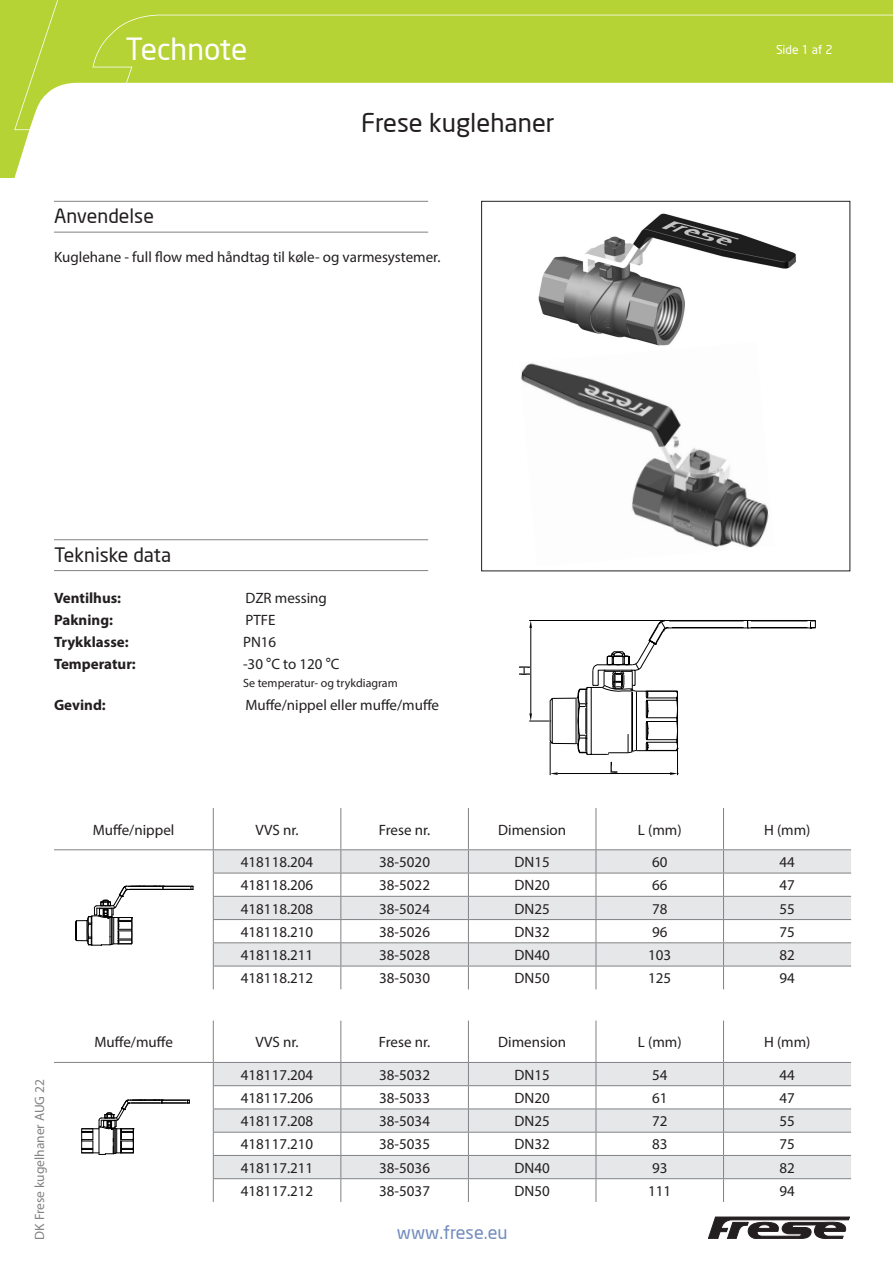
<style>
.page{position:relative;width:893px;height:1263px;background:#fff}
.page>*{position:absolute;margin:0;border:0;box-sizing:border-box;transform-origin:0 0}
.t1{font:30px "Neo Sans";color:#fff}
.Overskrift{font:25.5px "Neo Sans";color:#231f20}
.Tekniske_data_-_Mellemrubrik{font:19.5px "Neo Sans";color:#231f20}
.t2{font:18px "Neo Sans";color:#738cbd}
.Titler_-_index_uk{font:15px "Myriad Pro";color:#231f20}
.Tekniske_data_-_Brød{font:15px "Myriad Pro";color:#231f20}
.Tabel_-_overrubrik{font:15px "Myriad Pro";color:#231f20}
.Tekniske_data_-_Brød-2{font:700 15px "Myriad Pro";color:#231f20}
.t3{font:13.5px "Myriad Pro";color:#808285}
.Tekniske_data_-_Brød-3{font:12px "Myriad Pro";color:#231f20}
.Titler_-_index_uk-2{font:12px "Neo Sans";color:#fff}
.s1{font-family:"Neo Sans"}
</style>
<div class="page">
<svg style="left:0;top:0;width:30px;height:177px;background:#bdd84b"></svg>
<svg style="left:14px;top:0;width:879px;height:130px;fill:#b5d334"></svg>
<svg style="left:708px;top:1217px;width:142px;height:22px"></svg>
<hr style="left:54px;top:232px;width:374px;height:1px;background:#808285">
<hr style="left:54px;top:201px;width:374px;height:1px;background:#808285">
<hr style="left:596px;top:1020px;width:1px;height:42px;background:#808285">
<hr style="left:54px;top:1062px;width:159px;height:1px;background:#808285">
<hr style="left:468px;top:1062px;width:128px;height:1px;background:#808285">
<hr style="left:596px;top:1062px;width:127px;height:1px;background:#808285">
<hr style="left:213px;top:1020px;width:1px;height:42px;background:#808285">
<hr style="left:340px;top:1020px;width:1px;height:42px;background:#808285">
<hr style="left:468px;top:1020px;width:1px;height:42px;background:#808285">
<hr style="left:213px;top:1062px;width:128px;height:1px;background:#808285">
<hr style="left:341px;top:1062px;width:127px;height:1px;background:#808285">
<hr style="left:723px;top:1020px;width:1px;height:42px;background:#808285">
<hr style="left:723px;top:1062px;width:128px;height:1px;background:#808285">
<svg style="left:213px;top:1063px;width:638px;height:139px"></svg>
<img style="left:538px;top:213px;width:258px;height:129px">
<div style="left:481px;top:201px;width:369px;height:370px;border:1px solid #231f20"></div>
<img style="left:521px;top:342px;width:248px;height:206px">
<svg style="left:81px;top:1099px;width:109px;height:56px"></svg>
<svg style="left:519px;top:619px;width:297px;height:157px"></svg>
<hr style="left:596px;top:808px;width:1px;height:41px;background:#808285">
<hr style="left:54px;top:849px;width:159px;height:1px;background:#808285">
<hr style="left:468px;top:849px;width:128px;height:1px;background:#808285">
<hr style="left:596px;top:849px;width:127px;height:1px;background:#808285">
<hr style="left:213px;top:808px;width:1px;height:41px;background:#808285">
<hr style="left:340px;top:808px;width:1px;height:41px;background:#808285">
<hr style="left:468px;top:808px;width:1px;height:41px;background:#808285">
<hr style="left:213px;top:849px;width:128px;height:1px;background:#808285">
<hr style="left:341px;top:849px;width:127px;height:1px;background:#808285">
<hr style="left:723px;top:808px;width:1px;height:41px;background:#808285">
<hr style="left:723px;top:849px;width:128px;height:1px;background:#808285">
<svg style="left:213px;top:850px;width:638px;height:139px"></svg>
<svg style="left:75px;top:886px;width:119px;height:60px"></svg>
<hr style="left:54px;top:570px;width:374px;height:1px;background:#808285">
<hr style="left:54px;top:539px;width:374px;height:1px;background:#808285">
<h1 class="t1" style="left:125px;top:31px;width:123px">Technote</h1>
<p class="Titler_-_index_uk-2" style="left:776px;top:42px;width:58px">Side 1 af 2</p>
<p class="Overskrift" style="left:361px;top:107px;width:195px">Frese kuglehaner</p>
<p class="Tekniske_data_-_Mellemrubrik" style="left:54px;top:203px;width:101px">Anvendelse</p>
<p class="Tabel_-_overrubrik" style="left:54px;top:247px;width:388px">Kuglehane - full flow med håndtag til køle- og varmesystemer.</p>
<p class="Tekniske_data_-_Mellemrubrik" style="left:54px;top:543px;width:119px">Tekniske data</p>
<p class="Tekniske_data_-_Brød-2" style="left:54px;top:588px;width:69px">Ventilhus:</p>
<p class="Tekniske_data_-_Brød" style="left:245px;top:588px;width:83px">DZR messing</p>
<p class="Tekniske_data_-_Brød-2" style="left:54px;top:610px;width:61px">Pakning:</p>
<p class="Tekniske_data_-_Brød" style="left:245px;top:611px;width:32px">PTFE</p>
<p class="Tekniske_data_-_Brød-2" style="left:54px;top:632px;width:76px">Trykklasse:</p>
<p class="Tekniske_data_-_Brød" style="left:243px;top:633px;width:35px">PN16</p>
<p class="Tekniske_data_-_Brød-2" style="left:54px;top:654px;width:83px">Temperatur:</p>
<p class="Tekniske_data_-_Brød" style="left:243px;top:655px;width:98px">-30 <span class="s1">°</span>C to 120 <span class="s1">°</span>C</p>
<p class="Tekniske_data_-_Brød-3" style="left:243px;top:676px;width:156px">Se temperatur- og trykdiagram</p>
<p class="Tekniske_data_-_Brød-2" style="left:54px;top:695px;width:53px">Gevind:</p>
<p class="Tekniske_data_-_Brød" style="left:245px;top:695px;width:195px">Muffe/nippel eller muffe/muffe</p>
<p class="t3" style="left:31px;top:1239px;width:162px;rotate:-90deg">DK Frese kugelhaner AUG 22</p>
<p class="Titler_-_index_uk" style="left:93px;top:820px;width:83px">Muffe/nippel</p>
<p class="Titler_-_index_uk" style="left:256px;top:820px;width:45px">VVS nr.</p>
<p class="Titler_-_index_uk" style="left:379px;top:820px;width:53px">Frese nr.</p>
<p class="Titler_-_index_uk" style="left:498px;top:820px;width:69px">Dimension</p>
<p class="Titler_-_index_uk" style="left:638px;top:820px;width:45px">L (mm)</p>
<p class="Titler_-_index_uk" style="left:764px;top:820px;width:48px">H (mm)</p>
<p class="Titler_-_index_uk" style="left:241px;top:853px;width:74px">418118.204</p>
<p class="Titler_-_index_uk" style="left:379px;top:853px;width:52px">38-5020</p>
<p class="Titler_-_index_uk" style="left:515px;top:853px;width:37px">DN15</p>
<p class="Titler_-_index_uk" style="left:652px;top:853px;width:17px">60</p>
<p class="Titler_-_index_uk" style="left:780px;top:853px;width:17px">44</p>
<p class="Titler_-_index_uk" style="left:241px;top:876px;width:74px">418118.206</p>
<p class="Titler_-_index_uk" style="left:379px;top:876px;width:52px">38-5022</p>
<p class="Titler_-_index_uk" style="left:515px;top:876px;width:37px">DN20</p>
<p class="Titler_-_index_uk" style="left:652px;top:876px;width:17px">66</p>
<p class="Titler_-_index_uk" style="left:780px;top:876px;width:17px">47</p>
<p class="Titler_-_index_uk" style="left:241px;top:899px;width:74px">418118.208</p>
<p class="Titler_-_index_uk" style="left:379px;top:899px;width:52px">38-5024</p>
<p class="Titler_-_index_uk" style="left:515px;top:899px;width:37px">DN25</p>
<p class="Titler_-_index_uk" style="left:652px;top:899px;width:17px">78</p>
<p class="Titler_-_index_uk" style="left:780px;top:899px;width:17px">55</p>
<p class="Titler_-_index_uk" style="left:241px;top:922px;width:74px">418118.210</p>
<p class="Titler_-_index_uk" style="left:379px;top:922px;width:52px">38-5026</p>
<p class="Titler_-_index_uk" style="left:515px;top:922px;width:37px">DN32</p>
<p class="Titler_-_index_uk" style="left:652px;top:922px;width:17px">96</p>
<p class="Titler_-_index_uk" style="left:780px;top:922px;width:17px">75</p>
<p class="Titler_-_index_uk" style="left:241px;top:946px;width:74px">418118.211</p>
<p class="Titler_-_index_uk" style="left:379px;top:946px;width:52px">38-5028</p>
<p class="Titler_-_index_uk" style="left:515px;top:946px;width:37px">DN40</p>
<p class="Titler_-_index_uk" style="left:648px;top:946px;width:25px">103</p>
<p class="Titler_-_index_uk" style="left:780px;top:946px;width:17px">82</p>
<p class="Titler_-_index_uk" style="left:241px;top:969px;width:74px">418118.212</p>
<p class="Titler_-_index_uk" style="left:379px;top:969px;width:52px">38-5030</p>
<p class="Titler_-_index_uk" style="left:515px;top:969px;width:37px">DN50</p>
<p class="Titler_-_index_uk" style="left:648px;top:969px;width:25px">125</p>
<p class="Titler_-_index_uk" style="left:780px;top:969px;width:17px">94</p>
<p class="Titler_-_index_uk" style="left:94px;top:1033px;width:80px">Muffe/muffe</p>
<p class="Titler_-_index_uk" style="left:256px;top:1033px;width:45px">VVS nr.</p>
<p class="Titler_-_index_uk" style="left:379px;top:1033px;width:53px">Frese nr.</p>
<p class="Titler_-_index_uk" style="left:498px;top:1033px;width:69px">Dimension</p>
<p class="Titler_-_index_uk" style="left:638px;top:1033px;width:45px">L (mm)</p>
<p class="Titler_-_index_uk" style="left:764px;top:1033px;width:48px">H (mm)</p>
<p class="Titler_-_index_uk" style="left:241px;top:1065px;width:74px">418117.204</p>
<p class="Titler_-_index_uk" style="left:379px;top:1065px;width:52px">38-5032</p>
<p class="Titler_-_index_uk" style="left:515px;top:1065px;width:37px">DN15</p>
<p class="Titler_-_index_uk" style="left:652px;top:1065px;width:17px">54</p>
<p class="Titler_-_index_uk" style="left:780px;top:1065px;width:17px">44</p>
<p class="Titler_-_index_uk" style="left:241px;top:1089px;width:74px">418117.206</p>
<p class="Titler_-_index_uk" style="left:379px;top:1089px;width:52px">38-5033</p>
<p class="Titler_-_index_uk" style="left:515px;top:1089px;width:37px">DN20</p>
<p class="Titler_-_index_uk" style="left:652px;top:1089px;width:17px">61</p>
<p class="Titler_-_index_uk" style="left:780px;top:1089px;width:17px">47</p>
<p class="Titler_-_index_uk" style="left:241px;top:1112px;width:74px">418117.208</p>
<p class="Titler_-_index_uk" style="left:379px;top:1112px;width:52px">38-5034</p>
<p class="Titler_-_index_uk" style="left:515px;top:1112px;width:37px">DN25</p>
<p class="Titler_-_index_uk" style="left:652px;top:1112px;width:17px">72</p>
<p class="Titler_-_index_uk" style="left:780px;top:1112px;width:17px">55</p>
<p class="Titler_-_index_uk" style="left:241px;top:1135px;width:74px">418117.210</p>
<p class="Titler_-_index_uk" style="left:379px;top:1135px;width:52px">38-5035</p>
<p class="Titler_-_index_uk" style="left:515px;top:1135px;width:37px">DN32</p>
<p class="Titler_-_index_uk" style="left:652px;top:1135px;width:17px">83</p>
<p class="Titler_-_index_uk" style="left:780px;top:1135px;width:17px">75</p>
<p class="Titler_-_index_uk" style="left:241px;top:1158px;width:74px">418117.211</p>
<p class="Titler_-_index_uk" style="left:379px;top:1158px;width:52px">38-5036</p>
<p class="Titler_-_index_uk" style="left:515px;top:1158px;width:37px">DN40</p>
<p class="Titler_-_index_uk" style="left:652px;top:1158px;width:17px">93</p>
<p class="Titler_-_index_uk" style="left:780px;top:1158px;width:17px">82</p>
<p class="Titler_-_index_uk" style="left:241px;top:1182px;width:74px">418117.212</p>
<p class="Titler_-_index_uk" style="left:379px;top:1182px;width:52px">38-5037</p>
<p class="Titler_-_index_uk" style="left:515px;top:1182px;width:37px">DN50</p>
<p class="Titler_-_index_uk" style="left:648px;top:1182px;width:25px">111</p>
<p class="Titler_-_index_uk" style="left:780px;top:1182px;width:17px">94</p>
<p class="t2" style="left:397px;top:1222px;width:112px">www.frese.eu</p>
</div>
